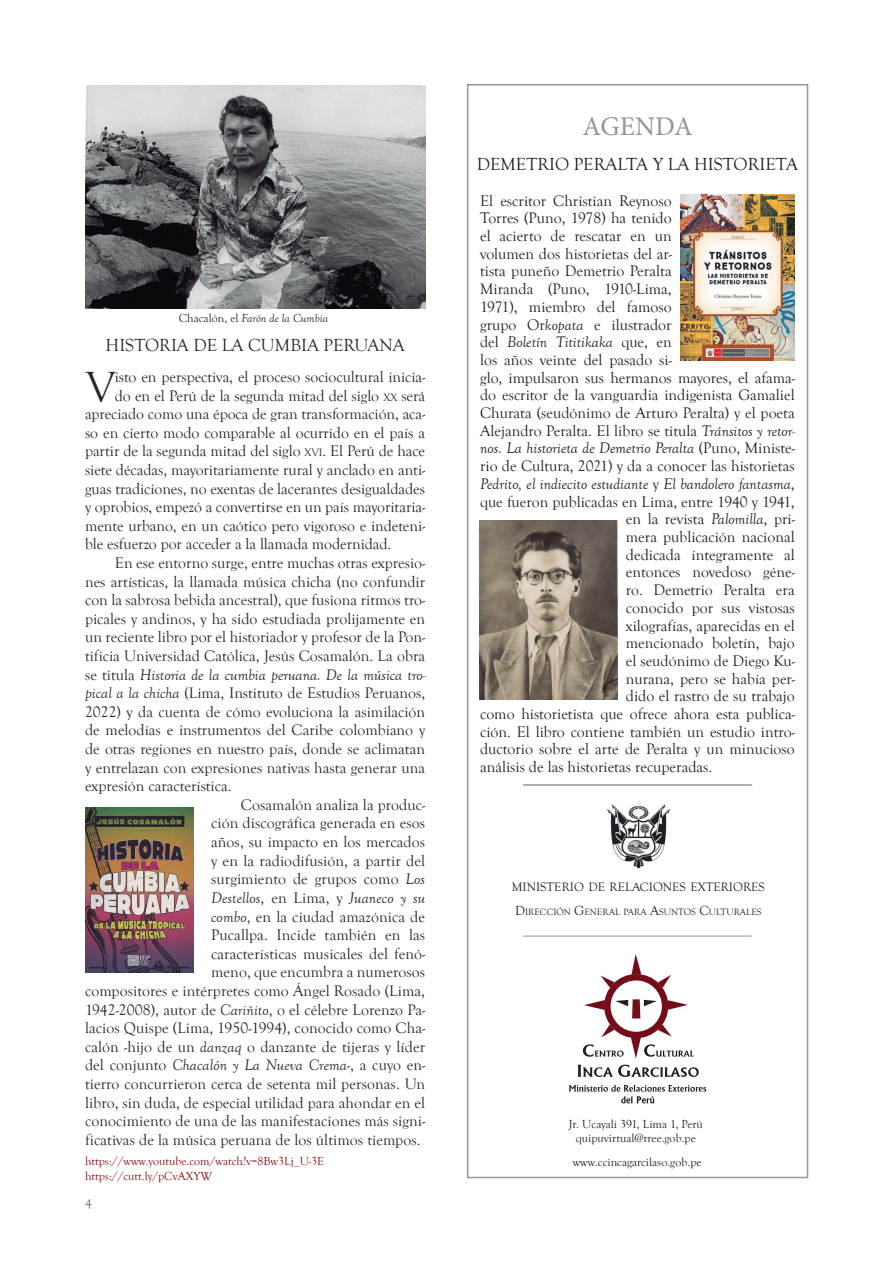
<style>
.page{position:relative;width:893px;height:1263px;background:#fff}
.page>*{position:absolute;margin:0;border:0;box-sizing:border-box;transform-origin:0 0}
.t1{font:43.35px "Goudy Old Style T";color:#28262c}
.t2{font:27px "Minion Pro";color:#939598}
.t3{font:18px "Goudy Old Style T";color:#231f20}
.t4{font:18px "Goudy Old Style T";color:#28262c}
.t5{font:15.75px "Goudy Old Style T";color:#28262c}
.t6{font:15.75px "Goudy Old Style T";color:#231f20}
.t7{font:italic 15.75px "Goudy Old Style T";color:#231f20}
.t8{font:italic 15.75px "Goudy Old Style T";color:#28262c}
.t9{font:13.5px "Goudy Old Style T";color:#6c6d70}
.t10{font:12.6px "Goudy Old Style T";color:#231f20}
.t11{font:12px/14.4px "Goudy Old Style T";color:#231f20;text-align:center}
.t12{font:12px/14.4px "Goudy Old Style T";color:#871013}
.t13{font:italic 12px "Goudy Old Style T";color:#28262c}
.t14{font:9.45px "Goudy Old Style T";color:#231f20}
.s1{font-style:normal}
.s2{font-size:10.95px}
.s3{font-style:italic}
.s4{font-size:13.5px}
</style>
<div class="page">
<svg style="left:467px;top:84px;width:341px;height:1094px"></svg>
<hr style="left:523px;top:784px;width:229px;height:1px;background:#939598">
<hr style="left:523px;top:936px;width:228px;height:1px;background:#939598">
<svg style="left:583px;top:954px;width:111px;height:104px"></svg>
<svg style="left:577px;top:1065px;width:122px;height:12px"></svg>
<svg style="left:569px;top:1085px;width:137px;height:18px"></svg>
<hr style="left:523px;top:785px;width:229px;height:1px;background:#939598">
<img style="left:587px;top:800px;width:102px;height:72px">
<img style="left:85px;top:85px;width:340px;height:223px">
<img style="left:86px;top:807px;width:108px;height:165px">
<img style="left:479px;top:520px;width:138px;height:179px">
<img style="left:680px;top:194px;width:114px;height:166px">
<p class="t13" style="left:179px;top:311px;width:151px"><span class="s1">Chacalón, el</span> Farón de la Cumbia</p>
<p class="t4" style="left:106px;top:336px;width:301px">HISTORIA DE LA CUMBIA PERUANA</p>
<h1 class="t1" style="left:86px;top:363px;width:31px">V</h1>
<p class="t5" style="left:115px;top:368px;width:312px">isto en perspectiva, el proceso sociocultural inicia-</p>
<p class="t5" style="left:115px;top:387px;width:312px">do en el Perú de la segunda mitad del siglo <span class="s2">XX</span> será</p>
<p class="t5" style="left:85px;top:405px;width:342px">apreciado como una época de gran transformación, aca-</p>
<p class="t5" style="left:85px;top:424px;width:342px">so en cierto modo comparable al ocurrido en el país a</p>
<p class="t5" style="left:85px;top:443px;width:342px">partir de la segunda mitad del siglo <span class="s2">XVI</span>. El Perú de hace</p>
<p class="t5" style="left:85px;top:461px;width:342px">siete décadas, mayoritariamente rural y anclado en anti-</p>
<p class="t5" style="left:85px;top:480px;width:342px">guas tradiciones, no exentas de lacerantes desigualdades</p>
<p class="t5" style="left:85px;top:498px;width:342px">y oprobios, empezó a convertirse en un país mayoritaria-</p>
<p class="t5" style="left:85px;top:517px;width:342px">mente urbano, en un caótico pero vigoroso e indeteni-</p>
<p class="t5" style="left:85px;top:536px;width:308px">ble esfuerzo por acceder a la llamada modernidad.</p>
<p class="t5" style="left:115px;top:554px;width:312px">En ese entorno surge, entre muchas otras expresio-</p>
<p class="t5" style="left:85px;top:573px;width:342px">nes artísticas, la llamada música chicha (no confundir</p>
<p class="t5" style="left:85px;top:591px;width:342px">con la sabrosa bebida ancestral), que fusiona ritmos tro-</p>
<p class="t5" style="left:85px;top:610px;width:342px">picales y andinos, y ha sido estudiada prolijamente en</p>
<p class="t5" style="left:85px;top:629px;width:342px">un reciente libro por el historiador y profesor de la Pon-</p>
<p class="t5" style="left:85px;top:647px;width:342px">tificia Universidad Católica, Jesús Cosamalón. La obra</p>
<p class="t8" style="left:85px;top:666px;width:342px"><span class="s1">se titula</span> Historia de la cumbia peruana. De la música tro-</p>
<p class="t5" style="left:85px;top:684px;width:342px"><span class="s3">pical a la chicha</span> (Lima, Instituto de Estudios Peruanos,</p>
<p class="t5" style="left:85px;top:703px;width:342px">2022) y da cuenta de cómo evoluciona la asimilación</p>
<p class="t5" style="left:85px;top:722px;width:342px">de melodías e instrumentos del Caribe colombiano y</p>
<p class="t5" style="left:85px;top:740px;width:342px">de otras regiones en nuestro país, donde se aclimatan</p>
<p class="t5" style="left:85px;top:759px;width:342px">y entrelazan con expresiones nativas hasta generar una</p>
<p class="t5" style="left:85px;top:777px;width:148px">expresión característica.</p>
<p class="t5" style="left:241px;top:796px;width:186px">Cosamalón analiza la produc-</p>
<p class="t5" style="left:211px;top:815px;width:216px">ción discográfica generada en esos</p>
<p class="t5" style="left:211px;top:833px;width:216px">años, su impacto en los mercados</p>
<p class="t5" style="left:211px;top:852px;width:216px">y en la radiodifusión, a partir del</p>
<p class="t5" style="left:211px;top:870px;width:216px">surgimiento de grupos como <span class="s3">Los</span></p>
<p class="t8" style="left:211px;top:889px;width:216px">Destellos<span class="s1">, en Lima, y</span> Juaneco y su</p>
<p class="t5" style="left:211px;top:908px;width:216px"><span class="s3">combo</span>, en la ciudad amazónica de</p>
<p class="t5" style="left:211px;top:926px;width:216px">Pucallpa. Incide también en las</p>
<p class="t5" style="left:211px;top:945px;width:216px">características musicales del fenó-</p>
<p class="t5" style="left:211px;top:963px;width:216px">meno, que encumbra a numerosos</p>
<p class="t5" style="left:85px;top:982px;width:342px">compositores e intérpretes como Ángel Rosado (Lima,</p>
<p class="t5" style="left:85px;top:1001px;width:342px">1942-2008), autor de <span class="s3">Cariñito</span>, o el célebre Lorenzo Pa-</p>
<p class="t5" style="left:85px;top:1019px;width:342px">lacios Quispe (Lima, 1950-1994), conocido como Cha-</p>
<p class="t5" style="left:85px;top:1038px;width:342px">calón -hijo de un <span class="s3">danzaq</span> o danzante de tijeras y líder</p>
<p class="t5" style="left:85px;top:1056px;width:342px">del conjunto <span class="s3">Chacalón y La Nueva Crema</span>-, a cuyo en-</p>
<p class="t5" style="left:85px;top:1075px;width:342px">tierro concurrieron cerca de setenta mil personas. Un</p>
<p class="t5" style="left:85px;top:1094px;width:341px">libro, sin duda, de especial utilidad para ahondar en el</p>
<p class="t5" style="left:85px;top:1112px;width:342px">conocimiento de una de las manifestaciones más signi-</p>
<p class="t5" style="left:85px;top:1131px;width:337px">ficativas de la música peruana de los últimos tiempos.</p>
<p class="t12" style="left:85px;top:1154px;width:241px">https://www.youtube.com/watch?v=8Bw3Lj_U-3E https://cutt.ly/pCvAXYW</p>
<p class="t9" style="left:85px;top:1196px;width:8px">4</p>
<h2 class="t2" style="left:582px;top:108px;width:112px">AGENDA</h2>
<p class="t3" style="left:477px;top:154px;width:323px">DEMETRIO PERALTA Y LA HISTORIETA</p>
<p class="t6" style="left:480px;top:192px;width:193px">El escritor Christian Reynoso</p>
<p class="t6" style="left:480px;top:209px;width:193px">Torres (Puno, 1978) ha tenido</p>
<p class="t6" style="left:480px;top:227px;width:193px">el acierto de rescatar en un</p>
<p class="t6" style="left:480px;top:245px;width:193px">volumen dos historietas del ar-</p>
<p class="t6" style="left:480px;top:263px;width:193px">tista puneño Demetrio Peralta</p>
<p class="t6" style="left:480px;top:280px;width:193px">Miranda (Puno, 1910-Lima,</p>
<p class="t6" style="left:480px;top:298px;width:193px">1971), miembro del famoso</p>
<p class="t6" style="left:480px;top:316px;width:193px">grupo Or<span class="s3">kopata</span> e ilustrador</p>
<p class="t7" style="left:480px;top:334px;width:193px"><span class="s1">del</span> Boletín Tititikaka <span class="s1">que, en</span></p>
<p class="t6" style="left:480px;top:351px;width:193px">los años veinte del pasado si-</p>
<p class="t6" style="left:480px;top:369px;width:316px">glo, impulsaron sus hermanos mayores, el afama-</p>
<p class="t6" style="left:480px;top:387px;width:316px">do escritor de la vanguardia indigenista Gamaliel</p>
<p class="t6" style="left:480px;top:404px;width:316px">Churata (seudónimo de Arturo Peralta) y el poeta</p>
<p class="t6" style="left:480px;top:422px;width:316px">Alejandro Peralta. El libro se titula <span class="s3">Tránsitos y retor-</span></p>
<p class="t7" style="left:480px;top:440px;width:316px">nos. La historieta de Demetrio Peralta <span class="s1">(Puno, Ministe-</span></p>
<p class="t6" style="left:480px;top:457px;width:316px">rio de Cultura, 2021) y da a conocer las historietas</p>
<p class="t7" style="left:480px;top:475px;width:316px">Pedrito, el indiecito estudiante <span class="s1">y</span> El bandolero fantasma<span class="s1">,</span></p>
<p class="t6" style="left:480px;top:493px;width:316px">que fueron publicadas en Lima, entre 1940 y 1941,</p>
<p class="t6" style="left:626px;top:510px;width:170px">en la revista <span class="s3">Palomilla</span>, pri-</p>
<p class="t6" style="left:626px;top:528px;width:170px">mera publicación nacional</p>
<p class="t6" style="left:626px;top:546px;width:170px">dedicada íntegramente al</p>
<p class="t6" style="left:626px;top:564px;width:170px">entonces novedoso géne-</p>
<p class="t6" style="left:626px;top:581px;width:170px">ro. Demetrio Peralta era</p>
<p class="t6" style="left:626px;top:599px;width:170px">conocido por sus vistosas</p>
<p class="t6" style="left:626px;top:617px;width:170px">xilografías, aparecidas en el</p>
<p class="t6" style="left:626px;top:634px;width:170px">mencionado boletín, bajo</p>
<p class="t6" style="left:626px;top:652px;width:170px">el seudónimo de Diego Ku-</p>
<p class="t6" style="left:626px;top:670px;width:170px">nurana, pero se había per-</p>
<p class="t6" style="left:626px;top:687px;width:170px">dido el rastro de su trabajo</p>
<p class="t6" style="left:480px;top:705px;width:316px">como historietista que ofrece ahora esta publica-</p>
<p class="t6" style="left:480px;top:723px;width:316px">ción. El libro contiene también un estudio intro-</p>
<p class="t6" style="left:480px;top:741px;width:316px">ductorio sobre el arte de Peralta y un minucioso</p>
<p class="t6" style="left:480px;top:758px;width:234px">análisis de las historietas recuperadas.</p>
<p class="t10" style="left:512px;top:880px;width:51px">MINISTERIO</p>
<p class="t10" style="left:588px;top:880px;width:30px">DE RELACIO</p>
<p class="t10" style="left:663px;top:880px;width:59px">NES EXTERIORES</p>
<p class="t14" style="left:515px;top:906px;width:17px"><span class="s4">D</span>IRECCI</p>
<p class="t14" style="left:556px;top:906px;width:48px">ÓN <span class="s4">G</span>ENERAL</p>
<p class="t14" style="left:623px;top:906px;width:7px">PARA</p>
<p class="t14" style="left:650px;top:906px;width:84px"><span class="s4">A</span>SUNTOS <span class="s4">C</span>ULTURALES</p>
<p class="t11" style="left:569px;top:1117px;width:135px">Jr. Ucayali 391, Lima 1, Perú quipuvirtual@rree.gob.pe</p>
<p class="t11" style="left:573px;top:1155px;width:130px">www.ccincagarcilaso.gob.pe</p>
</div>
